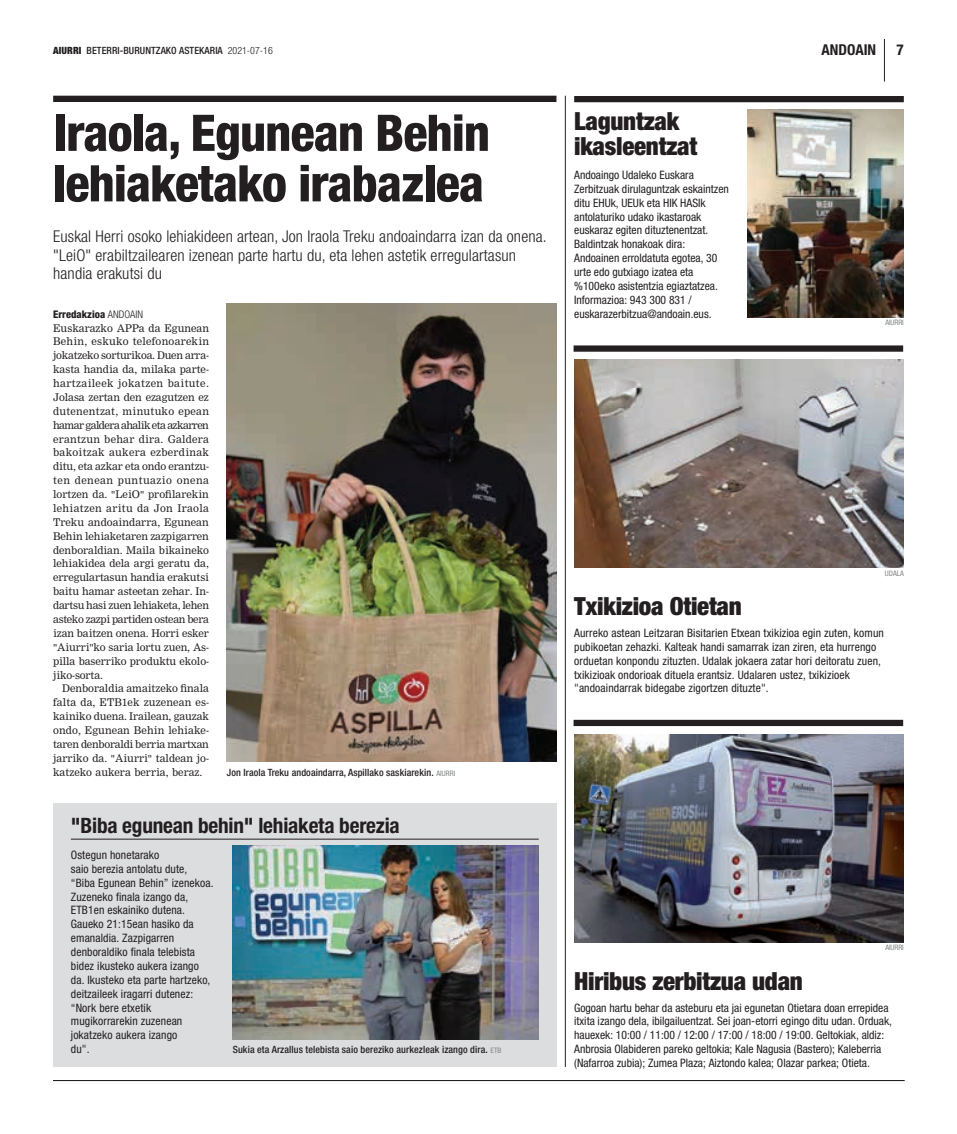
<style>
.page{position:relative;width:957px;height:1134px;background:#fff}
.page>*{position:absolute;margin:0;border:0;box-sizing:border-box;transform-origin:0 0}
.t1{font:800 condensed 50.5px/50.5px "Helvetica Neue";letter-spacing:-.02em;color:#231f20}
.t2{font:900 condensed 25px/25px "Helvetica Neue";letter-spacing:-.01em;color:#231f20}
.t3{font:700 condensed 21.25px "Helvetica Neue";letter-spacing:-.01em;color:#231f20}
.t4{font:300 condensed 16.25px/18.8px "Helvetica Neue";letter-spacing:.01em;color:#231f20}
.t5{font:700 condensed 15px "Helvetica Neue";color:#231f20}
.t6{font:condensed 11.62px/13.9px "Helvetica Neue";letter-spacing:.01em;color:#231f20}
.t7{font:800 condensed 10.5px "Helvetica Neue";color:#231f20}
.t8{font:10.38px/13.9px "M Nimrod";letter-spacing:-.01em;color:#231f20;text-align:justify}
.t9{font:500 condensed 10px "Helvetica Neue";letter-spacing:.01em;color:#231f20}
.t10{font:condensed 7.5px "Helvetica Neue";color:#808285}
.s1{font-weight:900}
.s2{font-weight:300}
.s3{font-weight:400;font-size:7.5px;color:#808285}
</style>
<div class="page">
<hr style="left:565px;top:96px;width:1px;height:971px;background:#231f20">
<img style="left:227px;top:304px;width:329px;height:458px">
<div style="left:53px;top:96px;width:503px;height:6px;background:#231f20"></div>
<div style="left:53px;top:803px;width:503px;height:264px;background:#dcdddf"></div>
<img style="left:233px;top:845px;width:306px;height:194px">
<hr style="left:71px;top:839px;width:468px;height:1px;background:#231f20">
<hr style="left:884px;top:39px;width:1px;height:42px;background:#231f20">
<hr style="left:53px;top:1080px;width:851px;height:1px;background:#231f20">
<img style="left:574px;top:734px;width:330px;height:208px">
<div style="left:573px;top:720px;width:330px;height:6px;background:#231f20"></div>
<img style="left:574px;top:360px;width:330px;height:208px">
<div style="left:573px;top:345px;width:330px;height:7px;background:#231f20"></div>
<img style="left:748px;top:110px;width:156px;height:207px">
<div style="left:574px;top:96px;width:330px;height:6px;background:#231f20"></div>
<p class="t9" style="left:53px;top:45px;width:221px"><span class="s1">AIURRI</span> BETERRI-BURUNTZAKO ASTEKARIA <span class="s2">2021-07-16</span></p>
<p class="t5" style="left:821px;top:41px;width:56px">andoain</p>
<p class="t5" style="left:896px;top:41px;width:9px">7</p>
<h1 class="t1" style="left:53px;top:107px;width:438px">Iraola, Egunean Behin lehiaketako irabazlea</h1>
<h3 class="t4" style="left:53px;top:227px;width:495px">Euskal Herri osoko lehiakideen artean, Jon Iraola Treku andoaindarra izan da onena. "LeiO" erabiltzailearen izenean parte hartu du, eta lehen astetik erregulartasun handia erakutsi du</h3>
<p class="t7" style="left:53px;top:307px;width:91px">Erredakzioa <span class="s2">andoain</span></p>
<p class="t8" style="left:53px;top:321px;width:157px">Euskarazko APPa da Egunean Behin, eskuko telefonoarekin jokatzeko sorturikoa. Duen arra&shy;kasta handia da, milaka parte&shy;hartzaileek jokatzen baitute.<br>Jolasa zertan den ezagutzen ez dutenentzat, minutuko epean hamar galdera ahalik eta azkarren erantzun behar dira. Galdera bakoitzak aukera ezberdinak ditu, eta azkar eta ondo erantzu&shy;ten denean puntuazio onena lortzen da. "LeiO" profilarekin lehiatzen aritu da Jon Iraola Treku andoaindarra, Egunean Behin lehiaketaren zazpigarren denboraldian. Maila bikaineko lehiakidea dela argi geratu da, erregulartasun handia erakutsi baitu hamar asteetan zehar. In&shy;dartsu hasi zuen lehiaketa, lehen asteko zazpi partiden ostean bera izan baitzen onena. Horri esker "Aiurri"ko saria lortu zuen, As&shy;pilla baserriko produktu ekolo&shy;jiko-sorta.</p>
<p class="t8" style="left:53px;top:682px;width:157px;text-indent:9px">Denboraldia amaitzeko finala falta da, ETB1ek zuzenean es&shy;kainiko duena. Irailean, gauzak ondo, Egunean Behin lehiake&shy;taren denboraldi berria martxan jarriko da. "Aiurri" taldean jo&shy;katzeko aukera berria, beraz.</p>
<p class="t9" style="left:227px;top:766px;width:230px">Jon Iraola Treku andoaindarra, Aspillako saskiarekin. <span class="s3">aiurri</span></p>
<h3 class="t3" style="left:71px;top:813px;width:330px">"Biba egunean behin" lehiaketa berezia</h3>
<p class="t6" style="left:71px;top:848px;width:144px">Ostegun honetarako<br>saio berezia antolatu dute, “Biba Egunean Behin” izenekoa.<br>Zuzeneko finala izango da,<br>ETB1en eskainiko dutena.<br>Gaueko 21:15ean hasiko da emanaldia. Zazpigarren denboraldiko finala telebista bidez ikusteko aukera izango da. Ikusteko eta parte hartzeko, deitzaileek iragarri dutenez: “Nork bere etxetik mugikorrarekin zuzenean jokatzeko aukera izango<br>du".</p>
<p class="t9" style="left:233px;top:1044px;width:266px">Sukia eta Arzallus telebista saio bereziko aurkezleak izango dira. <span class="s3">etb</span></p>
<h2 class="t2" style="left:574px;top:108px;width:125px">Laguntzak ikasleentzat</h2>
<p class="t6" style="left:574px;top:168px;width:156px">Andoaingo Udaleko Euskara<br>Zerbitzuak dirulaguntzak eskaintzen ditu EHUk, UEUk eta HIK HASI k antolaturiko udako ikastaroak euskaraz egiten dituztenentzat.<br>Baldintzak honakoak dira:<br>Andoainen erroldatuta egotea, 30 urte edo gutxiago izatea eta %100eko asistentzia egiaztatzea.<br>Informazioa: 943 300 831 / euskarazerbitzua@andoain.eus.</p>
<p class="t10" style="left:885px;top:318px;width:20px">aiurri</p>
<p class="t10" style="left:885px;top:569px;width:20px">udala</p>
<h2 class="t2" style="left:574px;top:593px;width:169px">Txikizioa Otietan</h2>
<p class="t6" style="left:574px;top:626px;width:311px">Aurreko astean Leitzaran Bisitarien Etxean txikizioa egin zuten, komun pubikoetan zehazki. Kalteak handi samarrak izan ziren, eta hurrengo orduetan konpondu zituzten. Udalak jokaera zatar hori deitoratu zuen, txikizioak ondorioak dituela erantsiz. Udalaren ustez, txikizioek "andoaindarrak bidegabe zigortzen dituzte".</p>
<p class="t10" style="left:885px;top:943px;width:20px">aiurri</p>
<h2 class="t2" style="left:574px;top:968px;width:230px">Hiribus zerbitzua udan</h2>
<p class="t6" style="left:574px;top:1000px;width:319px">Gogoan hartu behar da asteburu eta jai egunetan Otietara doan errepidea itxita izango dela, ibilgailuentzat. Sei joan-etorri egingo ditu udan. Orduak, hauexek: 10:00 / 11:00 / 12:00 / 17:00 / 18:00 / 19:00. Geltokiak, aldiz:<br>Anbrosia Olabideren pareko geltokia; Kale Nagusia (Bastero); Kaleberria (Nafarroa zubia); Zumea Plaza; Aiztondo kalea; Olazar parkea; Otieta.</p>
</div>
